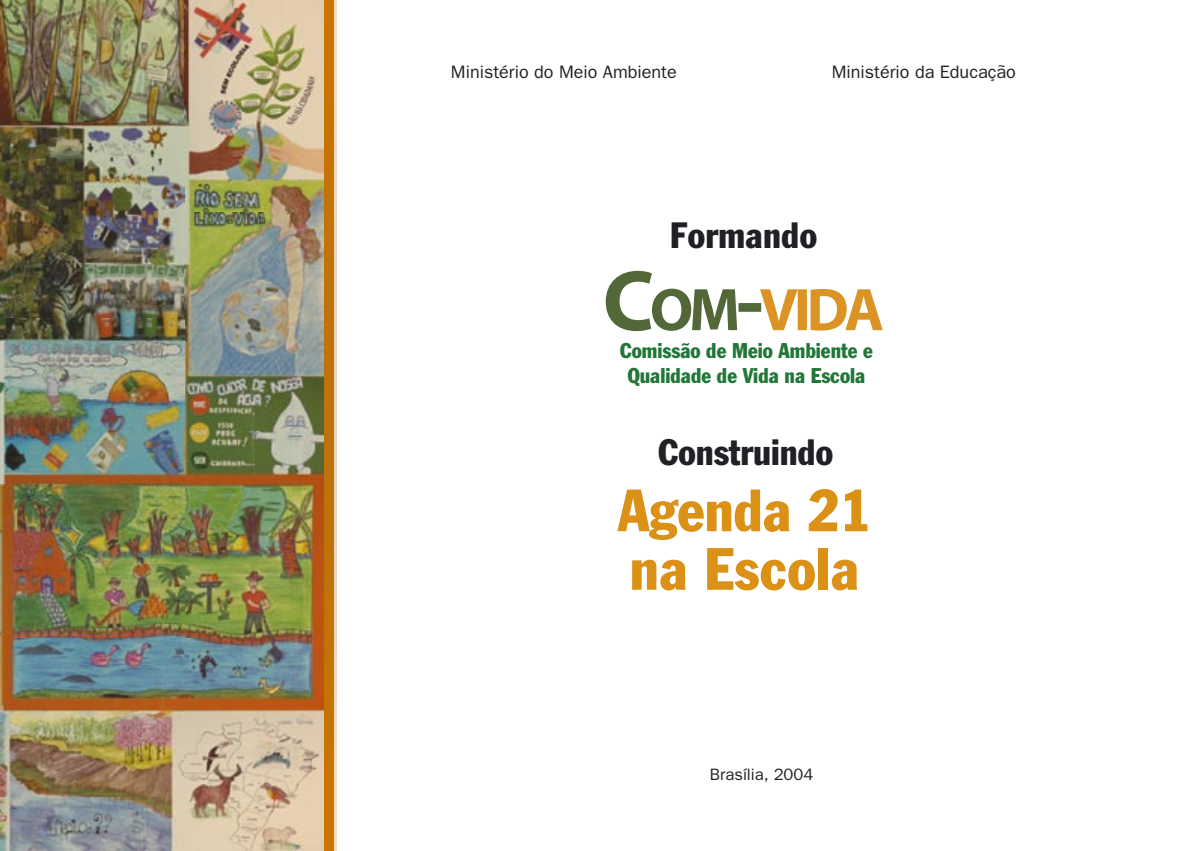
<style>
.page{position:relative;width:1191px;height:851px;background:#fff}
.page>*{position:absolute;margin:0;border:0;box-sizing:border-box;transform-origin:0 0}
.t1{font:condensed 58.5px/58.5px "Franklin Gothic";letter-spacing:.01em;color:#db9016}
.t2{font:condensed 36px "Franklin Gothic";color:#212125}
.t3{font:condensed 21px/25.2px "Franklin Gothic";color:#227637;text-align:center}
.t4{font:18px "Franklin Gothic";color:#212125}
.t5{font:16.5px "Franklin Gothic";color:#212125}
</style>
<div class="page">
<svg style="left:333px;top:0;width:3px;height:850px;background:#deb67e"></svg>
<div style="left:323px;top:0;width:10px;height:850px;background:#c37205"></div>
<img style="left:0;top:0;width:323px;height:850px">
<svg style="left:605px;top:271px;width:277px;height:60px"></svg>
<p class="t4" style="left:451px;top:62px;width:227px">Ministério do Meio Ambiente</p>
<p class="t4" style="left:831px;top:62px;width:185px">Ministério da Educação</p>
<h2 class="t2" style="left:670px;top:213px;width:149px">Formando</h2>
<p class="t3" style="left:620px;top:337px;width:254px">Comissão de Meio Ambiente e<br>Qualidade de Vida na Escola</p>
<h2 class="t2" style="left:658px;top:430px;width:176px">Construindo</h2>
<h1 class="t1" style="left:618px;top:481px;width:254px">Agenda 21 na Escola</h1>
<p class="t5" style="left:710px;top:764px;width:105px">Brasília, 2004</p>
</div>
